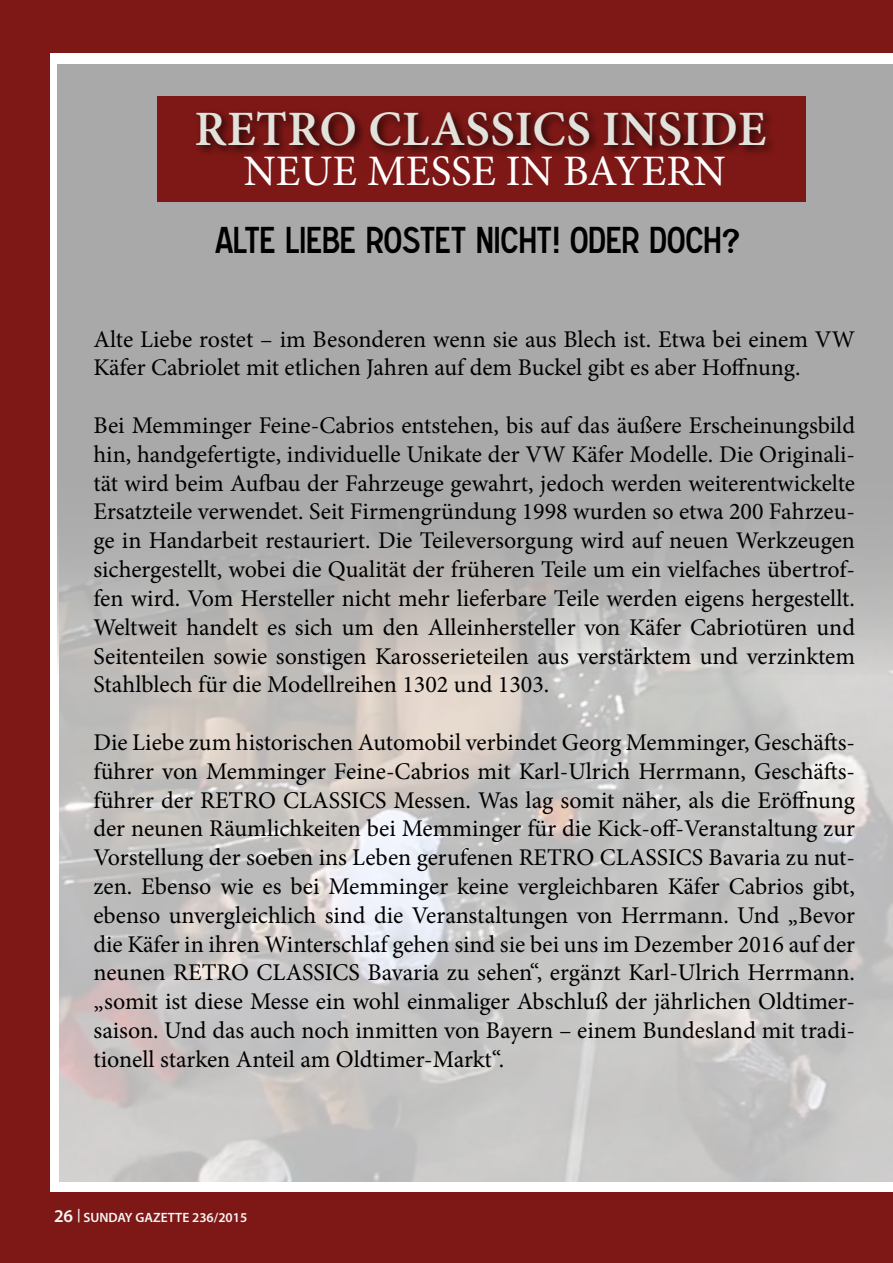
<style>
.page{position:relative;width:893px;height:1263px;background:#7e1816}
.page>*{position:absolute;margin:0;border:0;box-sizing:border-box;transform-origin:0 0}
.t1{font:600 49.5px "Minion Pro";letter-spacing:.01em;color:#e1e2dc}
.t2{font:43.5px "Minion Pro";color:#fff}
.t3{font:33px "Caracteres L2";color:#000}
.t4{font:24px/28.8px "Minion Pro";color:#000;text-align:justify}
.t5{font:600 13.5px "Myriad Pro";color:#f6f6f6}
.s1{font-family:"Arial Rounded MT Bold"}
.s2{font-size:18px}
</style>
<div class="page">
<div style="left:50px;top:53px;width:843px;height:1138px;background:#fff"></div>
<img style="left:60px;top:674px;width:833px;height:507px">
<svg style="left:57px;top:64px;width:836px;height:610px;background:#adadac"></svg>
<div style="left:158px;top:96px;width:648px;height:105px;background:#7e1816"></div>
<div style="left:193px;top:108px;width:584px;height:49px;background:#000;opacity:.75"></div>
<h1 class="t1" style="left:195px;top:95px;width:573px">RETRO CLASSICS INSIDE</h1>
<h2 class="t2" style="left:244px;top:142px;width:484px">NEUE MESSE IN BAYERN</h2>
<h3 class="t3" style="left:215px;top:220px;width:527px">ALTE LIEBE ROSTET NICHT! ODER DOCH<span class="s1">?</span></h3>
<p class="t4" style="left:93px;top:325px;width:763px">Alte Liebe rostet – im Besonderen wenn sie aus Blech ist. Etwa bei einem VW<br>Käfer Cabriolet mit etlichen Jahren auf dem Buckel gibt es aber Hoffnung.</p>
<p class="t4" style="left:93px;top:411px;width:763px">Bei Memminger Feine-Cabrios entstehen, bis auf das äußere Erscheinungsbild hin, handgefertigte, individuelle Unikate der VW Käfer Modelle. Die Originali&shy;tät wird beim Aufbau der Fahrzeuge gewahrt, jedoch werden weiterentwickelte Ersatzteile verwendet. Seit Firmengründung 1998 wurden so etwa 200 Fahrzeu&shy;ge in Handarbeit restauriert. Die Teileversorgung wird auf neuen Werkzeugen sichergestellt, wobei die Qualität der früheren Teile um ein vielfaches übertrof&shy;fen wird. Vom Hersteller nicht mehr lieferbare Teile werden eigens hergestellt.<br>Weltweit handelt es sich um den Alleinhersteller von Käfer Cabriotüren und Seitenteilen sowie sonstigen Karosserieteilen aus verstärktem und verzinktem Stahlblech für die Modellreihen 1302 und 1303.</p>
<p class="t4" style="left:93px;top:728px;width:763px">Die Liebe zum historischen Automobil verbindet Georg Memminger, Geschäfts&shy;führer von Memminger Feine-Cabrios mit Karl-Ulrich Herrmann, Geschäfts&shy;führer der RETRO CLASSICS Messen. Was lag somit näher, als die Eröffnung der neunen Räumlichkeiten bei Memminger für die Kick-off-Veranstaltung zur Vorstellung der soeben ins Leben gerufenen RETRO CLASSICS Bavaria zu nut&shy;zen. Ebenso wie es bei Memminger keine vergleichbaren Käfer Cabrios gibt, ebenso unvergleichlich sind die Veranstaltungen von Herrmann. Und „Bevor die Käfer in ihren Winterschlaf gehen sind sie bei uns im Dezember 2016 auf der neunen RETRO CLASSICS Bavaria zu sehen“, ergänzt Karl-Ulrich Herrmann. „somit ist diese Messe ein wohl einmaliger Abschluß der jährlichen Oldtimer&shy;saison. Und das auch noch inmitten von Bayern – einem Bundesland mit tradi&shy;tionell starken Anteil am Oldtimer-Markt“.</p>
<p class="t5" style="left:54px;top:1209px;width:195px"><span class="s2">26</span> | SUNDAY GAZETTE 236/2015</p>
</div>
